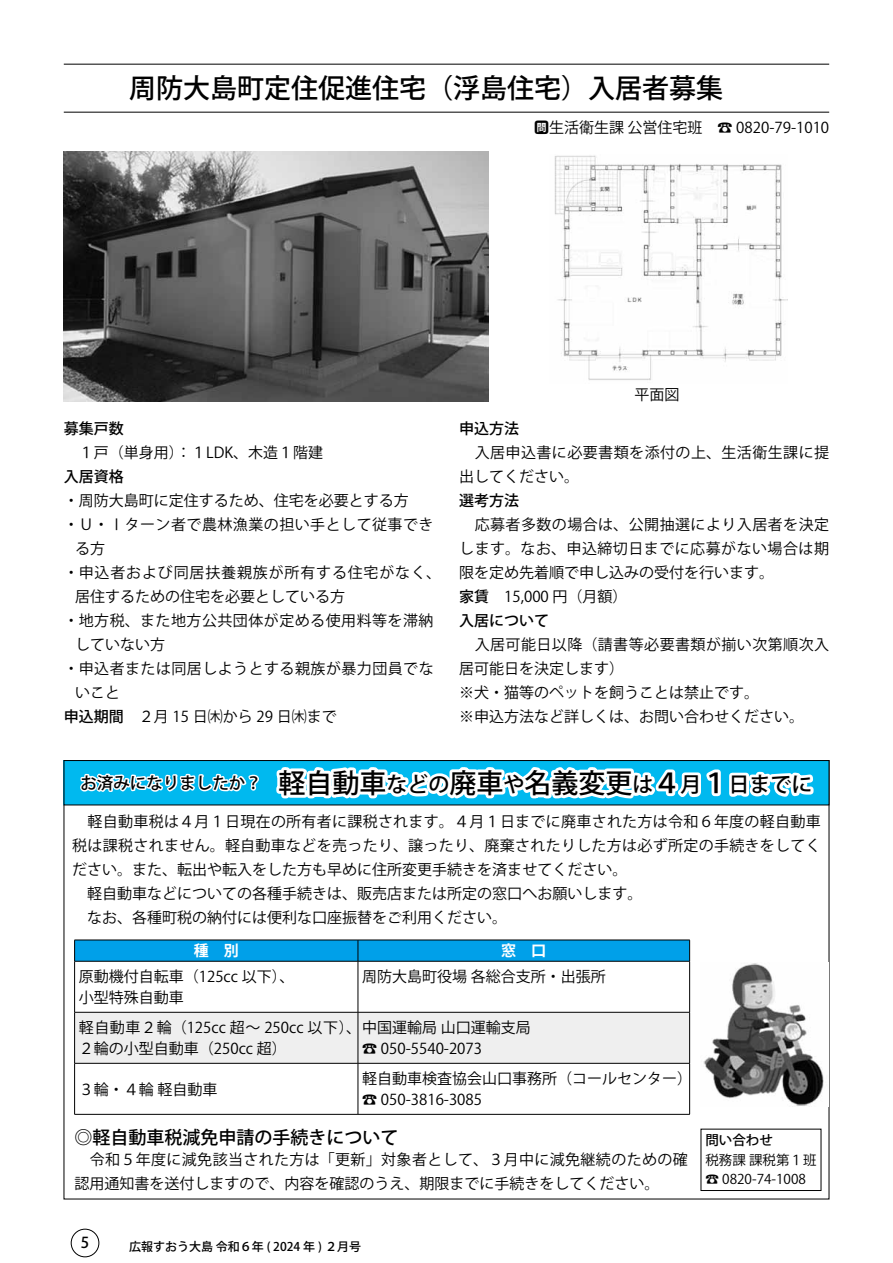
<style>
.page{position:relative;width:893px;height:1263px;background:#fff}
.page>*{position:absolute;margin:0;border:0;box-sizing:border-box;transform-origin:0 0}
.t1{font:500 27px "Koz Go Pro";color:#000}
.t2{font:500 21px "Koz Go Pro";color:#000}
.t3{font:500 18px "Koz Go Pro";color:#000}
.t4{font:500 16.5px "Koz Go Pro";color:#000}
.t5{font:15px/24px "Koz Go Pro";color:#000}
.t6{font:15px/24px "Koz Go Pro";letter-spacing:.03em;color:#000}
.t7{font:15px "Koz Go Pro";letter-spacing:.055em;color:#000}
.t8{font:500 15px "Koz Go Pro";color:#000}
.t9{font:700 15px "Koz Go Pro";color:#fff}
.t10{font:13.5px/19.5px "Koz Go Pro";color:#000}
.t11{font:500 13.5px "Koz Go Pro";color:#000}
.t12{font:500 12px "Koz Go Pro";color:#000}
.s1{font-weight:500}
.s2{font-size:21px}
</style>
<div class="page">
<div style="left:71px;top:1229px;width:28px;height:28px;border:1px solid #000;border-radius:50%"></div>
<div style="left:64px;top:760px;width:765px;height:45px;background:#00b9ef"></div>
<svg style="left:80px;top:773px;width:179px;height:19px"></svg>
<svg style="left:273px;top:299px;width:544px;height:507px"></svg>
<div style="left:64px;top:760px;width:765px;height:45px;border:1px solid #000"></div>
<img style="left:703px;top:963px;width:121px;height:143px">
<div style="left:75px;top:1013px;width:614px;height:50px;background:#efefef"></div>
<svg style="left:74px;top:940px;width:616px;height:21px;background:#0099df"></svg>
<hr style="left:74px;top:961px;width:284px;height:1px;background:#000">
<hr style="left:74px;top:961px;width:1px;height:51px;background:#000">
<hr style="left:358px;top:961px;width:332px;height:1px;background:#000">
<hr style="left:358px;top:961px;width:1px;height:51px;background:#000">
<hr style="left:689px;top:961px;width:1px;height:51px;background:#000">
<hr style="left:74px;top:1012px;width:284px;height:1px;background:#000">
<hr style="left:74px;top:1012px;width:1px;height:51px;background:#000">
<hr style="left:358px;top:1012px;width:332px;height:1px;background:#000">
<hr style="left:358px;top:1012px;width:1px;height:51px;background:#000">
<hr style="left:689px;top:1012px;width:1px;height:51px;background:#000">
<hr style="left:74px;top:1063px;width:284px;height:1px;background:#000">
<hr style="left:74px;top:1063px;width:1px;height:51px;background:#000">
<hr style="left:358px;top:1063px;width:332px;height:1px;background:#000">
<hr style="left:358px;top:1063px;width:1px;height:51px;background:#000">
<hr style="left:689px;top:1063px;width:1px;height:51px;background:#000">
<hr style="left:74px;top:1114px;width:284px;height:1px;background:#000">
<hr style="left:358px;top:1114px;width:332px;height:1px;background:#000">
<div style="left:701px;top:1129px;width:120px;height:62px;border:1px solid #000"></div>
<img style="left:64px;top:151px;width:425px;height:251px">
<img style="left:550px;top:155px;width:237px;height:229px">
<hr style="left:64px;top:112px;width:765px;height:1px;background:#000">
<hr style="left:64px;top:64px;width:765px;height:1px;background:#000">
<h1 class="t1" style="left:129px;top:71px;width:596px">周防大島町定住促進住宅（浮島住宅）入居者募集</h1>
<p class="t5" style="left:717px;top:116px;width:113px">☎ 0820-79-1010</p>
<p class="t5" style="left:534px;top:116px;width:170px"><span class="s1">問</span>生活衛生課公営住宅班</p>
<p class="t8" style="left:64px;top:418px;width:61px">募集戸数</p>
<p class="t5" style="left:64px;top:440px;width:121px">　１戸（単身用）</p>
<p class="t8" style="left:64px;top:466px;width:61px">入居資格</p>
<p class="t5" style="left:64px;top:488px;width:347px">・周防大島町に定住するため、住宅を必要とする方</p>
<p class="t6" style="left:64px;top:512px;width:371px">・Ｕ・Ⅰターン者で農林漁業の担い手として従事でき</p>
<p class="t5" style="left:75px;top:536px;width:31px">る方</p>
<p class="t7" style="left:64px;top:562px;width:379px">・申込者および同居扶養親族が所有する住宅がなく、</p>
<p class="t5" style="left:75px;top:584px;width:271px">居住するための住宅を必要としている方</p>
<p class="t6" style="left:64px;top:608px;width:371px">・地方税、また地方公共団体が定める使用料等を滞納</p>
<p class="t5" style="left:75px;top:632px;width:91px">していない方</p>
<p class="t6" style="left:64px;top:656px;width:371px">・申込者または同居しようとする親族が暴力団員でな</p>
<p class="t5" style="left:75px;top:680px;width:46px">いこと</p>
<p class="t5" style="left:64px;top:704px;width:275px"><span class="s1">申込期間</span>　２月 15 日㈭から 29 日㈭まで</p>
<p class="t5" style="left:176px;top:440px;width:148px">：１LDK、木造１階建</p>
<p class="t5" style="left:634px;top:383px;width:46px">平面図</p>
<p class="t8" style="left:459px;top:418px;width:61px">申込方法</p>
<p class="t6" style="left:459px;top:440px;width:371px">　入居申込書に必要書類を添付の上、生活衛生課に提出してください。</p>
<p class="t8" style="left:459px;top:490px;width:61px">選考方法</p>
<p class="t6" style="left:459px;top:512px;width:371px">　応募者多数の場合は、公開抽選により入居者を決定します。なお、申込締切日までに応募がない場合は期限を定め先着順で申し込みの受付を行います。<br><span class="s1">家賃</span>　15,000 円（月額(<br><span class="s1">入居について</span></p>
<p class="t5" style="left:459px;top:632px;width:371px">　入居可能日以降（請書等必要書類が揃い次第順次入居可能日を決定します(<br>※犬・猫等のペットを飼うことは禁止です。<br>※申込方法など詳しくは、お問い合わせください。</p>
<p class="t4" style="left:80px;top:772px;width:183px">お済みになりましたか？</p>
<h1 class="t1" style="left:278px;top:766px;width:403px">軽自動車<span class="s2">などの</span>廃車<span class="s2">や</span>名義変更<span class="s2">は</span>４</h1>
<h2 class="t2" style="left:680px;top:771px;width:22px">月</h2>
<h1 class="t1" style="left:701px;top:766px;width:28px">１</h1>
<h2 class="t2" style="left:728px;top:771px;width:86px">日までに</h2>
<p class="t5" style="left:72px;top:810px;width:750px;text-indent:15px">軽自動車税は４月１日現在の所有者に課税されます。４月１日までに廃車された方は令和６年度の軽自動車税は課税されません。軽自動車などを売ったり、譲ったり、廃棄されたりした方は必ず所定の手続きをしてください。また、転出や転入をした方も早めに住所変更手続きを済ませてください。<br>　軽自動車などについての各種手続きは、販売店または所定の窓口へお願いします。<br>　なお、各種町税の納付には便利な口座振替をご利用ください。</p>
<p class="t9" style="left:194px;top:941px;width:46px">種　別</p>
<p class="t5" style="left:79px;top:966px;width:217px;line-height:21px">原動機付自転車（125cc 以下、(小型特殊自動車</p>
<p class="t5" style="left:362px;top:965px;width:245px">周防大島町役場各総合支所・出張所</p>
<p class="t5" style="left:79px;top:1017px;width:453px;line-height:21px">軽自動車２輪（125cc 超～ 250cc 以下、( 中国運輸局山口運輸支局<br>２輪の小型自動車（250cc 超(</p>
<p class="t9" style="left:501px;top:941px;width:46px">窓　口</p>
<p class="t5" style="left:362px;top:1034px;width:331px;line-height:30px">☎ 050-5540-2073<br>軽自動車検査協会山口事務所（コールセンター(</p>
<p class="t5" style="left:79px;top:1077px;width:140px">３輪・４輪軽自動車</p>
<p class="t5" style="left:362px;top:1088px;width:121px">☎ 050-3816-3085</p>
<p class="t3" style="left:74px;top:1125px;width:325px">◎軽自動車税減免申請の手続きについて</p>
<p class="t5" style="left:74px;top:1148px;width:615px;text-indent:15px">令和５年度に減免該当された方は「更新」対象者として、３月中に減免継続のための確認用通知書を送付しますので、内容を確認のうえ、期限までに手続きをしてください。</p>
<p class="t8" style="left:81px;top:1233px;width:10px">5</p>
<p class="t12" style="left:129px;top:1238px;width:234px">広報すおう大島令和６年 ( 2024 年 ２) 月号</p>
<p class="t11" style="left:705px;top:1132px;width:69px">問い合わせ</p>
<p class="t10" style="left:705px;top:1150px;width:113px">税務課課税第１班☎ 0820-74-1008</p>
</div>
